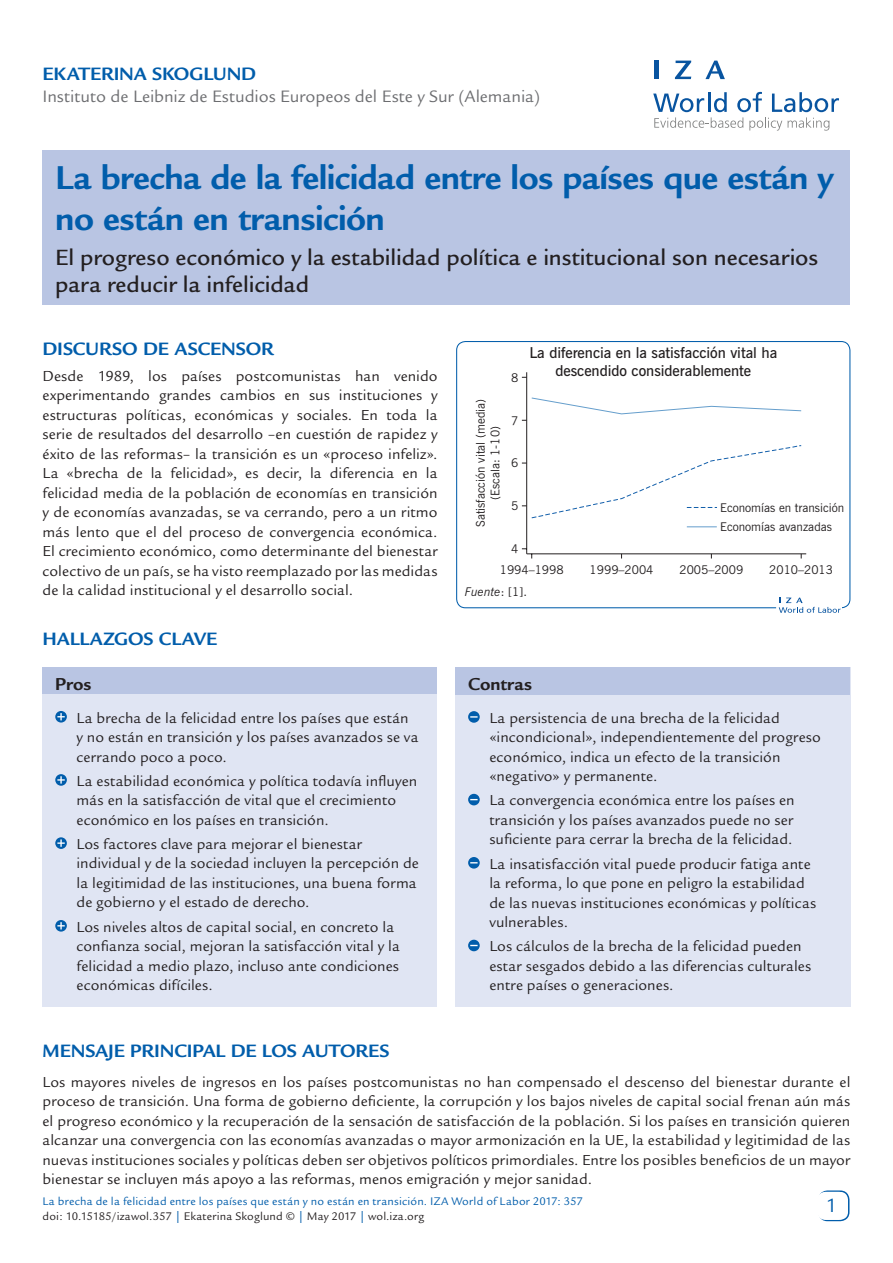
<style>
.page{position:relative;width:893px;height:1263px;background:#fff}
.page>*{position:absolute;margin:0;border:0;box-sizing:border-box;transform-origin:0 0}
.Cover__Title{font:700 36px/40.5px "Legacy Sans";letter-spacing:-.01em;color:#015dab}
.Cover__Subtitle{font:500 24px/27px "Legacy Sans";letter-spacing:-.005em;color:#231f20}
.t1{font:21px "Legacy Sans";color:#015dab}
.Main__A_Level_Headin{font:700 19.5px "Legacy Sans";letter-spacing:-.005em;color:#015dab}
.Cover__AuthorName{font:700 19.5px "Legacy Sans";letter-spacing:-.01em;color:#015dab}
.Cover__Pro_Con_Heade{font:700 18.75px "Legacy Sans";color:#231f20}
.Cover__Affiliation{font:18px "Legacy Sans";color:#6c6d70}
.Main__Bodytext{font:15.75px/19.5px "Legacy Sans";letter-spacing:.005em;color:#231f20;text-align:justify}
.Cover__Pro_Con_Bulle{font:15.75px/19.5px "Legacy Sans";letter-spacing:.005em;color:#231f20}
.t2{font:600 15px/18px "News Gothic BT";letter-spacing:-.005em;color:#231f20;text-align:center}
.t3{font:12px/14.4px "News Gothic BT";color:#231f20;text-align:center}
.Cover_Footer{font:12px "Legacy Sans";letter-spacing:.015em;color:#015dab}
.t4{font:12px "Legacy Sans";letter-spacing:.015em;color:#231f20}
.t5{font:italic 12px "News Gothic BT";letter-spacing:.005em;color:#231f20}
.s1{font-style:normal}
.s2{color:#015dab}
</style>
<div class="page">
<div style="left:43px;top:150px;width:807px;height:155px;background:#b9c5e3"></div>
<div style="left:818px;top:1190px;width:31px;height:31px;border:2px solid #015dab;border-radius:9px"></div>
<div style="left:817px;top:1192px;width:30px;height:28px;background:#fff;border-radius:9px"></div>
<svg style="left:653px;top:92px;width:186px;height:39px"></svg>
<hr style="left:654px;top:61px;width:4px;height:18px;background:#0854a0">
<svg style="left:675px;top:61px;width:16px;height:18px"></svg>
<svg style="left:705px;top:61px;width:20px;height:18px"></svg>
<div style="left:455px;top:667px;width:395px;height:340px;background:#e0e5f3"></div>
<div style="left:455px;top:667px;width:395px;height:28px;background:#b9c5e3"></div>
<div style="left:468px;top:711px;width:12px;height:12px;background:#015dab;border-radius:50%"></div>
<svg style="left:470px;top:716px;width:8px;height:2px"></svg>
<svg style="left:468px;top:794px;width:12px;height:11px"></svg>
<svg style="left:468px;top:857px;width:12px;height:11px"></svg>
<svg style="left:468px;top:940px;width:12px;height:11px"></svg>
<div style="left:43px;top:667px;width:394px;height:340px;background:#e0e5f3"></div>
<div style="left:43px;top:667px;width:394px;height:27px;background:#b9c5e3"></div>
<svg style="left:55px;top:711px;width:12px;height:11px"></svg>
<svg style="left:57px;top:713px;width:8px;height:7px"></svg>
<svg style="left:55px;top:774px;width:12px;height:12px"></svg>
<svg style="left:57px;top:776px;width:8px;height:8px"></svg>
<svg style="left:55px;top:837px;width:12px;height:12px"></svg>
<svg style="left:57px;top:839px;width:8px;height:8px"></svg>
<svg style="left:55px;top:920px;width:12px;height:11px"></svg>
<svg style="left:57px;top:922px;width:8px;height:7px"></svg>
<div style="left:456px;top:341px;width:394px;height:267px;border:1px solid #015dab;border-radius:9px"></div>
<div style="left:777px;top:594px;width:64px;height:20px;background:#fff"></div>
<svg style="left:779px;top:598px;width:62px;height:15px"></svg>
<hr style="left:526px;top:372px;width:1px;height:182px;background:#231f20">
<svg style="left:522px;top:397px;width:280px;height:24px"></svg>
<hr style="left:527px;top:553px;width:279px;height:1px;background:#231f20">
<svg style="left:522px;top:548px;width:10px;height:10px"></svg>
<svg style="left:522px;top:445px;width:280px;height:74px"></svg>
<hr style="left:687px;top:526px;width:30px;height:1px;background:#659ecc">
<p class="Cover__AuthorName" style="left:43px;top:63px;width:215px">EKATERINA SKOGLUND</p>
<p class="Cover__Affiliation" style="left:43px;top:86px;width:499px">Instituto de Leibniz de Estudios Europeos del Este y Sur (Alemania)</p>
<p class="Cover__Title" style="left:55px;top:158px;width:780px">La brecha de la felicidad entre los países que están y no están en transición</p>
<p class="Cover__Subtitle" style="left:55px;top:244px;width:764px">El progreso económico y la estabilidad política e institucional son necesarios para reducir la infelicidad</p>
<p class="Main__A_Level_Headin" style="left:43px;top:338px;width:233px">DISCURSO DE ASCENSOR</p>
<p class="Main__Bodytext" style="left:43px;top:366px;width:397px">Desde 1989, los países postcomunistas han venido experimentando grandes cambios en sus instituciones y estructuras políticas, económicas y sociales. En toda la serie de resultados del desarrollo –en cuestión de rapidez y éxito de las reformas– la transición es un «proceso infeliz».<br>La «brecha de la felicidad», es decir, la diferencia en la felicidad media de la población de economías en transición y de economías avanzadas, se va cerrando, pero a un ritmo más lento que el del proceso de convergencia económica.<br>El crecimiento económico, como determinante del bienestar colectivo de un país, se ha visto reemplazado por las medidas de la calidad institucional y el desarrollo social.</p>
<p class="Main__A_Level_Headin" style="left:43px;top:627px;width:176px">HALLAZGOS CLAVE</p>
<p class="Cover__Pro_Con_Heade" style="left:55px;top:673px;width:38px">Pros</p>
<p class="Cover__Pro_Con_Bulle" style="left:77px;top:708px;width:344px">La brecha de la felicidad entre los países que están y no están en transición y los países avanzados se va cerrando poco a poco.</p>
<p class="Cover__Pro_Con_Bulle" style="left:77px;top:771px;width:342px">La estabilidad económica y política todavía influyen más en la satisfacción de vital que el crecimiento económico en los países en transición.</p>
<p class="Cover__Pro_Con_Bulle" style="left:77px;top:834px;width:344px">Los factores clave para mejorar el bienestar individual y de la sociedad incluyen la percepción de la legitimidad de las instituciones, una buena forma de gobierno y el estado de derecho.</p>
<p class="Cover__Pro_Con_Bulle" style="left:77px;top:917px;width:325px">Los niveles altos de capital social, en concreto la confianza social, mejoran la satisfacción vital y la felicidad a medio plazo, incluso ante condiciones económicas difíciles.</p>
<p class="t3" style="left:473px;top:527px;width:130px;rotate:-90deg">Satisfacción vital (media) (Escala: 1-10)</p>
<p class="t3" style="left:511px;top:370px;width:9px">8</p>
<p class="t3" style="left:511px;top:413px;width:9px">7</p>
<p class="t3" style="left:511px;top:456px;width:9px">6</p>
<p class="t3" style="left:511px;top:499px;width:9px">5</p>
<p class="t3" style="left:511px;top:541px;width:9px">4</p>
<p class="t2" style="left:529px;top:343px;width:249px">La diferencia en la satisfacción vital ha descendido considerablemente</p>
<p class="t3" style="left:720px;top:498px;width:125px;line-height:19.4px;text-align:left">Economías en transición<br>Economías avanzadas</p>
<p class="t3" style="left:500px;top:562px;width:65px">1994–1998</p>
<p class="t3" style="left:590px;top:562px;width:65px">1999–2004</p>
<p class="t3" style="left:679px;top:562px;width:65px">2005–2009</p>
<p class="t3" style="left:769px;top:562px;width:65px">2010–2013</p>
<p class="t5" style="left:465px;top:585px;width:64px">Fuente<span class="s1">: [1].</span></p>
<p class="Cover__Pro_Con_Heade" style="left:468px;top:673px;width:65px">Contras</p>
<p class="Cover__Pro_Con_Bulle" style="left:489px;top:708px;width:333px">La persistencia de una brecha de la felicidad «incondicional», independientemente del progreso económico, indica un efecto de la transición «negativo» y permanente.</p>
<p class="Cover__Pro_Con_Bulle" style="left:489px;top:791px;width:307px;text-align:justify">La convergencia económica entre los países en transición y los países avanzados puede no ser suficiente para cerrar la brecha de la felicidad.</p>
<p class="Cover__Pro_Con_Bulle" style="left:489px;top:854px;width:328px">La insatisfacción vital puede producir fatiga ante la reforma, lo que pone en peligro la estabilidad de las nuevas instituciones económicas y políticas vulnerables.</p>
<p class="Cover__Pro_Con_Bulle" style="left:489px;top:937px;width:323px">Los cálculos de la brecha de la felicidad pueden estar sesgados debido a las diferencias culturales entre países o generaciones.</p>
<p class="Main__A_Level_Headin" style="left:43px;top:1039px;width:349px">MENSAJE PRINCIPAL DE LOS AUTORES</p>
<p class="Main__Bodytext" style="left:43px;top:1072px;width:809px">Los mayores niveles de ingresos en los países postcomunistas no han compensado el descenso del bienestar durante el proceso de transición. Una forma de gobierno deficiente, la corrupción y los bajos niveles de capital social frenan aún más el progreso económico y la recuperación de la sensación de satisfacción de la población. Si los países en transición quieren alcanzar una convergencia con las economías avanzadas o mayor armonización en la UE, la estabilidad y legitimidad de las nuevas instituciones sociales y políticas deben ser objetivos políticos primordiales. Entre los posibles beneficios de un mayor bienestar se incluyen más apoyo a las reformas, menos emigración y mejor sanidad.</p>
<p class="Cover_Footer" style="left:43px;top:1195px;width:542px">La brecha de la felicidad entre los países que están y no están en transición. IZA World of Labor 2017: 357</p>
<p class="t4" style="left:43px;top:1210px;width:383px">doi: 10.15185/izawol.357 <span class="s2">|</span> Ekaterina Skoglund © <span class="s2">|</span> May 2017 <span class="s2">|</span> wol.iza.org</p>
<p class="t1" style="left:826px;top:1194px;width:13px">1</p>
<p class="t1" style="left:828px;top:1194px;width:13px">2</p>
</div>
